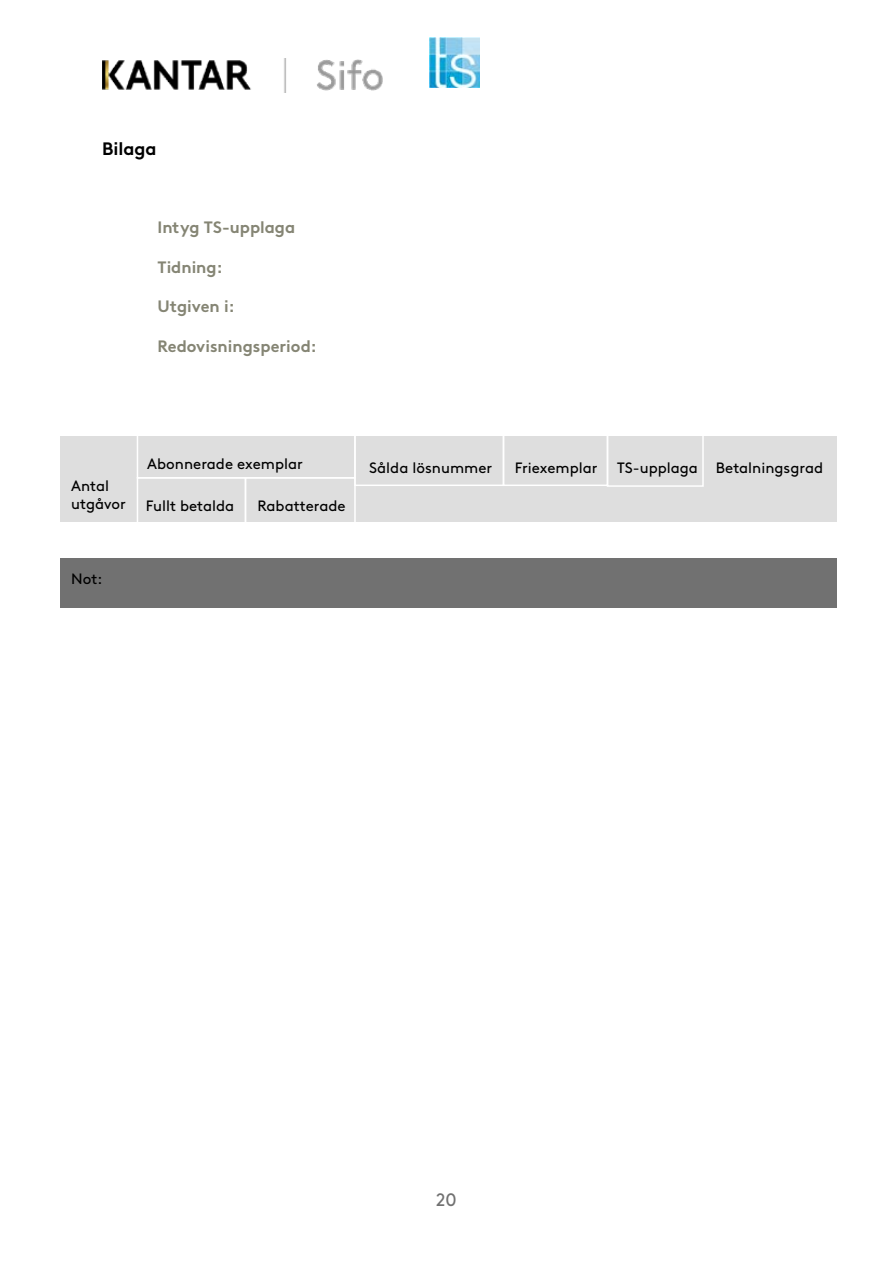
<style>
.page{position:relative;width:893px;height:1263px;background:#fff}
.page>*{position:absolute;margin:0;border:0;box-sizing:border-box;transform-origin:0 0}
.t1{font:700 18px "Kantar Brown";color:#000}
.t2{font:18px "Kantar Brown";color:#717171}
.t3{font:700 16.5px "Kantar Brown";color:#858574}
.t4{font:15px/18px "Kantar Brown";color:#000}
</style>
<div class="page">
<img style="left:102px;top:59px;width:281px;height:34px">
<img style="left:430px;top:38px;width:49px;height:49px">
<div style="left:60px;top:436px;width:776px;height:85px;background:#dedede"></div>
<div style="left:137px;top:477px;width:109px;height:48px;border:2px solid #fff"></div>
<div style="left:245px;top:477px;width:111px;height:48px;border:2px solid #fff"></div>
<div style="left:354px;top:391px;width:150px;height:95px;border:2px solid #fff"></div>
<div style="left:503px;top:391px;width:105px;height:95px;border:2px solid #fff"></div>
<div style="left:607px;top:392px;width:97px;height:95px;border:2px solid #fff"></div>
<div style="left:60px;top:558px;width:776px;height:50px;background:#717171"></div>
<p class="t1" style="left:102px;top:134px;width:56px">Bilaga</p>
<p class="t3" style="left:158px;top:214px;width:139px">Intyg TS-upplaga</p>
<p class="t3" style="left:158px;top:254px;width:67px">Tidning:</p>
<p class="t3" style="left:158px;top:293px;width:79px">Utgiven i:</p>
<p class="t3" style="left:158px;top:333px;width:161px">Redovisningsperiod:</p>
<p class="t4" style="left:71px;top:476px;width:56px">Antal utgåvor</p>
<p class="t4" style="left:147px;top:453px;width:157px">Abonnerade exemplar</p>
<p class="t4" style="left:146px;top:495px;width:90px">Fullt betalda</p>
<p class="t4" style="left:257px;top:495px;width:90px">Rabatterade</p>
<p class="t4" style="left:71px;top:569px;width:33px">Not:</p>
<p class="t4" style="left:369px;top:458px;width:125px">Sålda lösnummer</p>
<p class="t4" style="left:515px;top:458px;width:84px">Friexemplar</p>
<p class="t4" style="left:617px;top:458px;width:207px">TS-upplaga Betalningsgrad</p>
<p class="t2" style="left:436px;top:1186px;width:22px">20</p>
</div>
